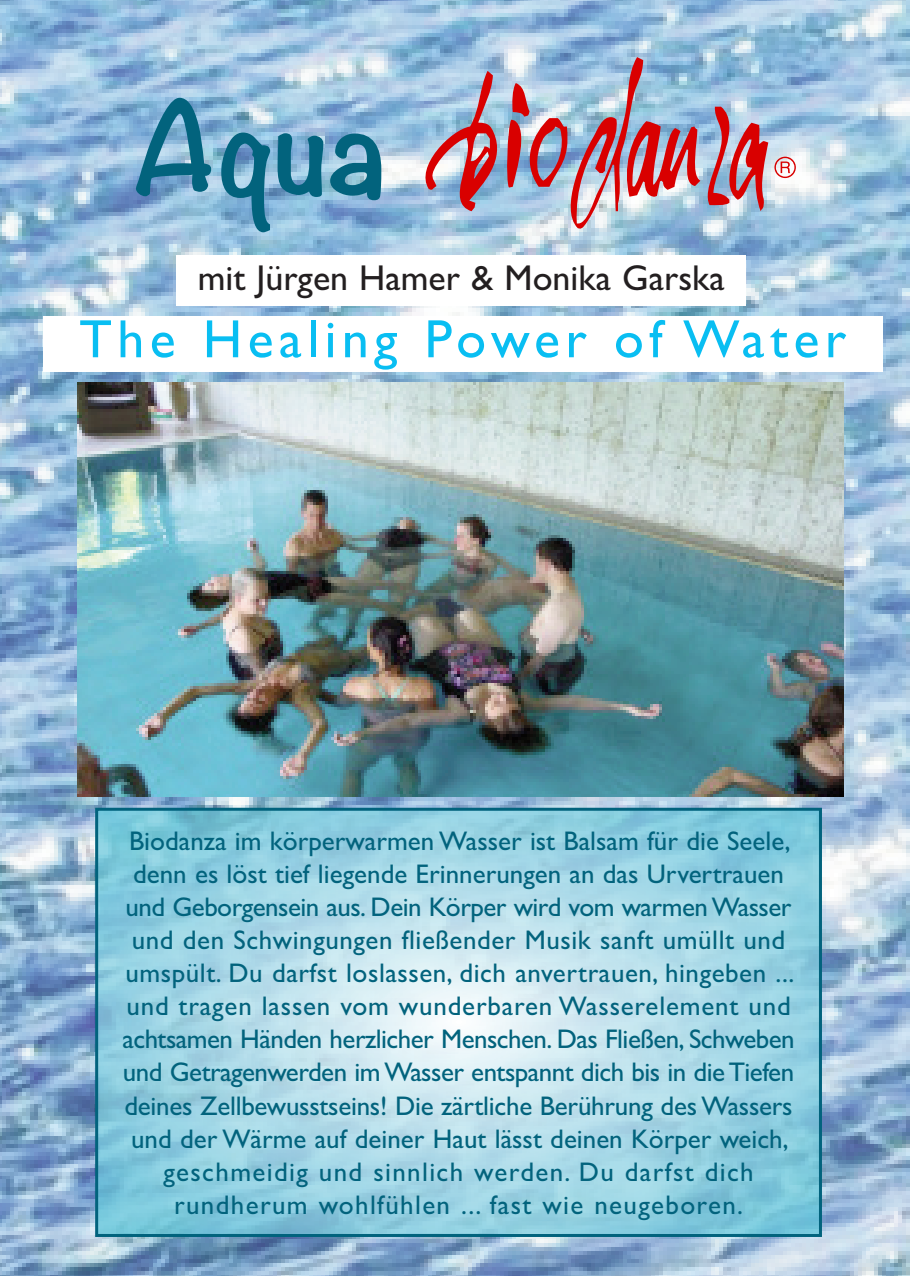
<style>
.page{position:relative;width:910px;height:1276px;background:#fff}
.page>*{position:absolute;margin:0;border:0;box-sizing:border-box;transform-origin:0 0}
.t1{font:700 114px "Noteworthy";color:#02637d}
.t2{font:54px "Gill Sans";letter-spacing:.1em;color:#09bef2}
.t3{font:36px "Gill Sans";color:#231f20}
.t4{font:27px/33px "Gill Sans";color:#02637d;text-align:center}
</style>
<div class="page">
<img style="left:0;top:0;width:910px;height:1276px">
<img style="left:78px;top:383px;width:766px;height:414px">
<svg style="left:774px;top:157px;width:22px;height:21px"></svg>
<svg style="left:414px;top:57px;width:354px;height:173px;background:#b0a1b4"></svg>
<div style="left:177px;top:255px;width:569px;height:51px;background:#fff"></div>
<img style="left:99px;top:811px;width:719px;height:422px">
<div style="left:95px;top:807px;width:727px;height:430px;border:3px solid #02637d"></div>
<div style="left:43px;top:316px;width:839px;height:56px;background:#fff"></div>
<h1 class="t1" style="left:132px;top:48px;width:257px">Aqua</h1>
<h3 class="t3" style="left:198px;top:257px;width:529px">mit Jürgen Hamer &amp; Monika Garska</h3>
<h2 class="t2" style="left:79px;top:307px;width:768px">The Healing Power of Water</h2>
<p class="t4" style="left:122px;top:824px;width:674px">Biodanza im körperwarmen Wasser ist Balsam für die Seele, denn es löst tief liegende Erinnerungen an das Urvertrauen und Geborgensein aus. Dein Körper wird vom warmen Wasser und den Schwingungen fließender Musik sanft umüllt und umspült. Du darfst loslassen, dich anvertrauen, hingeben ... und tragen lassen vom wunderbaren Wasserelement und achtsamen Händen herzlicher Menschen. Das Fließen, Schweben und Getragenwerden im Wasser entspannt dich bis in die Tiefen deines Zellbewusstseins! Die zärtliche Berührung des Wassers und der Wärme auf deiner Haut lässt deinen Körper weich, geschmeidig und sinnlich werden. Du darfst dich rundherum wohlfühlen ... fast wie neugeboren.</p>
</div>
